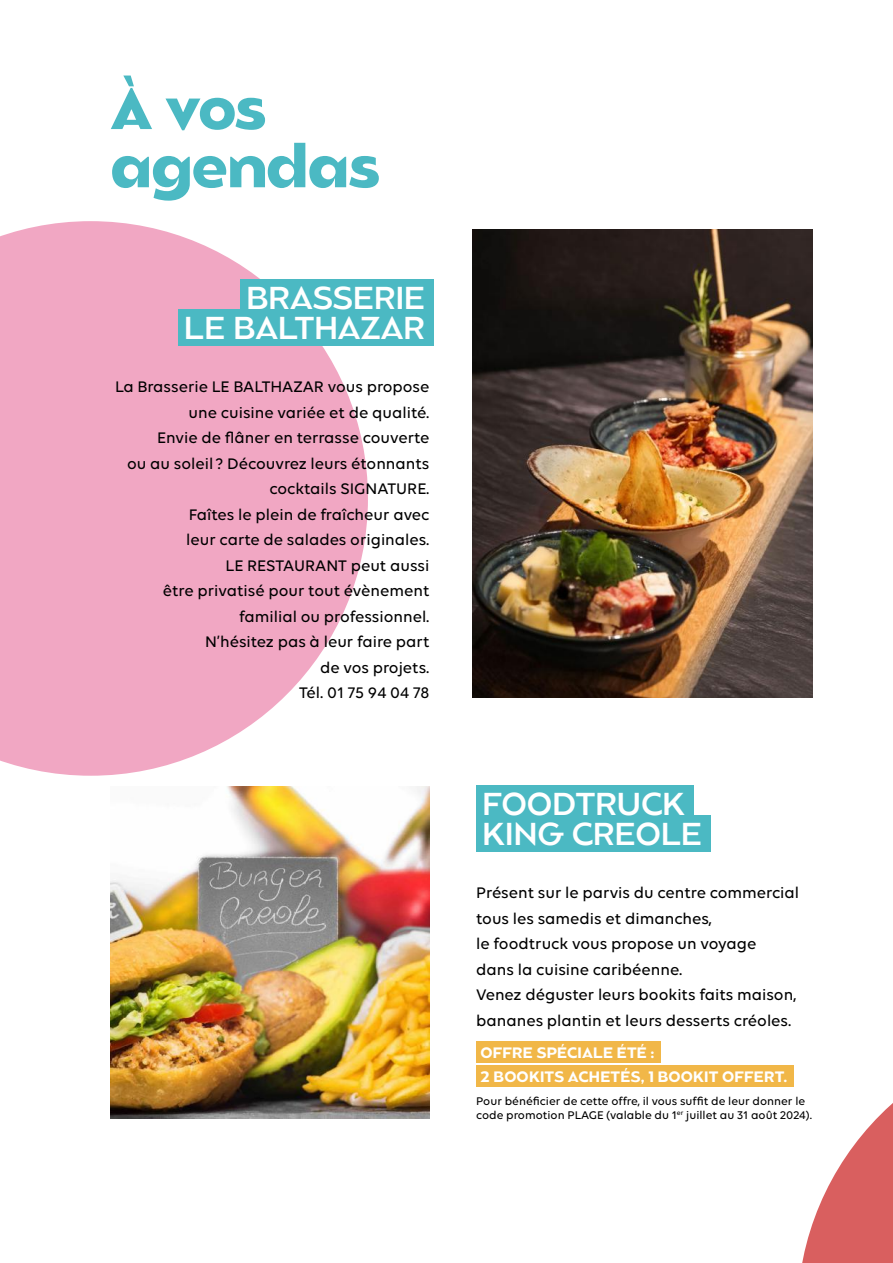
<style>
.page{position:relative;width:893px;height:1263px;background:#fff}
.page>*{position:absolute;margin:0;border:0;box-sizing:border-box;transform-origin:0 0}
.t1{font:700 57px/58.2px "Balgin";color:#4bb9c3}
.t2{font:31.5px/30px "Balgin";color:#fff}
.t3{font:500 16.5px/25.5px "Volte";color:#000}
.t4{font:600 15px/23.7px "Balgin";letter-spacing:.01em;color:#fff}
.t5{font:500 12px/14.4px "Volte";color:#000}
</style>
<div class="page">
<svg style="left:0;top:221px;width:368px;height:555px;background:#f2b4cb"></svg>
<svg style="left:802px;top:1103px;width:91px;height:160px"></svg>
<img style="left:111px;top:787px;width:318px;height:331px">
<img style="left:472px;top:230px;width:340px;height:467px">
<div style="left:476px;top:785px;width:218px;height:36px;background:#4bb9c3"></div>
<div style="left:476px;top:815px;width:235px;height:36px;background:#4bb9c3"></div>
<div style="left:240px;top:279px;width:194px;height:36px;background:#4bb9c3"></div>
<div style="left:178px;top:309px;width:256px;height:36px;background:#4bb9c3"></div>
<div style="left:476px;top:1041px;width:184px;height:22px;background:#f1b748"></div>
<div style="left:476px;top:1065px;width:318px;height:21px;background:#f1b748"></div>
<h1 class="t1" style="left:111px;top:82px;width:271px">À vos agendas</h1>
<h2 class="t2" style="left:184px;top:284px;width:242px;text-align:right">BRASSERIE<br>LE BALTHAZAR</h2>
<p class="t3" style="left:115px;top:374px;width:316px;text-align:right">La Brasserie LE BALTHAZAR vous propose une cuisine variée et de qualité.<br>Envie de flâner en terrasse couverte<br>ou au soleil ? Découvrez leurs étonnants cocktails SIGNATURE.<br>Faîtes le plein de fraîcheur avec<br>leur carte de salades originales.<br>LE RESTAURANT peut aussi<br>être privatisé pour tout évènement familial ou professionnel.<br>N’hésitez pas à leur faire part<br>de vos projets.<br>Tél. 01 75 94 04 78</p>
<h2 class="t2" style="left:483px;top:790px;width:221px">FOODTRUCK<br>KING CREOLE</h2>
<p class="t3" style="left:476px;top:880px;width:324px">Présent sur le parvis du centre commercial tous les samedis et dimanches,<br>le foodtruck vous propose un voyage<br>dans la cuisine caribéenne.<br>Venez déguster leurs bookits faits maison, bananes plantin et leurs desserts créoles.</p>
<p class="t4" style="left:480px;top:1041px;width:308px">OFFRE SPÉCIALE ÉTÉ :<br>2 BOOKITS ACHETÉS, 1 BOOKIT OFFERT.</p>
<p class="t5" style="left:476px;top:1093px;width:337px">Pour bénéficier de cette offre, il vous suffit de leur donner le code promotion PLAGE (valable du 1<sup>er</sup> juillet au 31 août 2024).</p>
</div>
